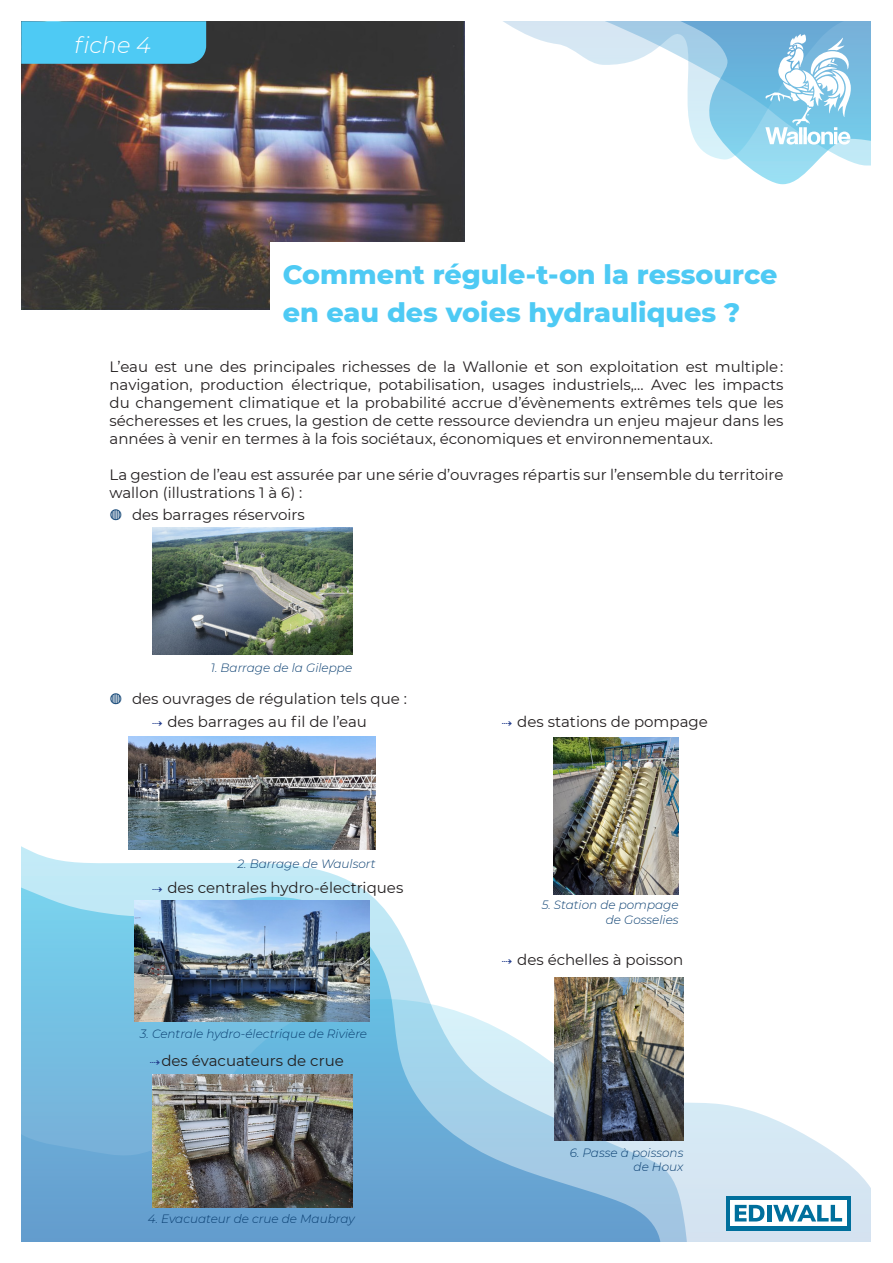
<style>
.page{position:relative;width:893px;height:1263px;background:#fff}
.page>*{position:absolute;margin:0;border:0;box-sizing:border-box;transform-origin:0 0}
.titre{font:800 27px/37.5px "Montserrat";color:#4ecaf4}
.texte{font:italic 300 22.5px "Montserrat";color:#fff}
.texte-2{font:15px/18px "Montserrat";color:#231f20;text-align:justify}
.Style_de_paragraphe_1{font:italic 300 12px "Montserrat";color:#0a3f71}
.s1{color:#0a3f71}
.s2{color:#253f8e}
</style>
<div class="page">
<svg style="left:687px;top:1102px;width:184px;height:140px"></svg>
<svg style="left:21px;top:818px;width:666px;height:424px"></svg>
<svg style="left:503px;top:21px;width:71px;height:30px"></svg>
<svg style="left:574px;top:21px;width:297px;height:164px"></svg>
<svg style="left:765px;top:34px;width:86px;height:111px"></svg>
<div style="left:726px;top:1196px;width:125px;height:34px;background:#006f9c"></div>
<div style="left:730px;top:1200px;width:116px;height:26px;background:#fff"></div>
<svg style="left:735px;top:1205px;width:29px;height:16px"></svg>
<hr style="left:767px;top:1205px;width:4px;height:16px;background:#006f9c">
<svg style="left:773px;top:1205px;width:69px;height:16px"></svg>
<img style="left:22px;top:21px;width:443px;height:289px">
<div style="left:270px;top:242px;width:581px;height:95px;background:#fff"></div>
<div style="left:21px;top:21px;width:185px;height:43px;background:#4ecaf4"></div>
<img style="left:152px;top:528px;width:200px;height:127px">
<img style="left:129px;top:736px;width:247px;height:114px">
<img style="left:135px;top:900px;width:234px;height:122px">
<img style="left:554px;top:737px;width:125px;height:157px">
<img style="left:152px;top:1075px;width:200px;height:132px">
<img style="left:554px;top:977px;width:129px;height:164px">
<p class="texte" style="left:75px;top:30px;width:78px">fiche 4</p>
<p class="titre" style="left:283px;top:254px;width:496px">Comment régule-t-on la ressource en eau des voies hydrauliques ?</p>
<p class="texte-2" style="left:109px;top:357px;width:675px">L’eau est une des principales richesses de la Wallonie et son exploitation est multiple : navigation, production électrique, potabilisation, usages industriels,... Avec les impacts du changement climatique et la probabilité accrue d’évènements extrêmes tels que les sécheresses et les crues, la gestion de cette ressource deviendra un enjeu majeur dans les années à venir en termes à la fois sociétaux, économiques et environnementaux.</p>
<p class="texte-2" style="left:109px;top:465px;width:675px">La gestion de l’eau est assurée par une série d’ouvrages répartis sur l’ensemble du territoire wallon (illustrations 1 à 6) :</p>
<p class="texte-2" style="left:109px;top:505px;width:197px"><span class="s1">◍</span> des barrages réservoirs</p>
<p class="Style_de_paragraphe_1" style="left:211px;top:660px;width:143px">1. Barrage de la Gileppe</p>
<p class="texte-2" style="left:109px;top:689px;width:299px"><span class="s1">◍</span> des ouvrages de régulation tels que :</p>
<p class="texte-2" style="left:152px;top:712px;width:217px"><span class="s2">⇢</span> des barrages au fil de l’eau</p>
<p class="Style_de_paragraphe_1" style="left:237px;top:855px;width:140px">2. Barrage de Waulsort</p>
<p class="texte-2" style="left:152px;top:878px;width:253px"><span class="s2">⇢</span> des centrales hydro-électriques</p>
<p class="Style_de_paragraphe_1" style="left:140px;top:1025px;width:229px">3. Centrale hydro-électrique de Rivière</p>
<p class="texte-2" style="left:150px;top:1051px;width:195px"><span class="s2">⇢</span>des évacuateurs de crue</p>
<p class="Style_de_paragraphe_1" style="left:148px;top:1210px;width:209px">4. Evacuateur de crue de Maubray</p>
<p class="texte-2" style="left:502px;top:712px;width:208px"><span class="s2">⇢</span> des stations de pompage</p>
<p class="Style_de_paragraphe_1" style="left:542px;top:897px;width:138px">5. Station de pompage</p>
<p class="Style_de_paragraphe_1" style="left:606px;top:911px;width:74px">de Gosselies</p>
<p class="texte-2" style="left:502px;top:950px;width:183px"><span class="s2">⇢</span> des échelles à poisson</p>
<p class="Style_de_paragraphe_1" style="left:570px;top:1144px;width:115px">6. Passe à poissons</p>
<p class="Style_de_paragraphe_1" style="left:634px;top:1158px;width:51px">de Houx</p>
</div>
